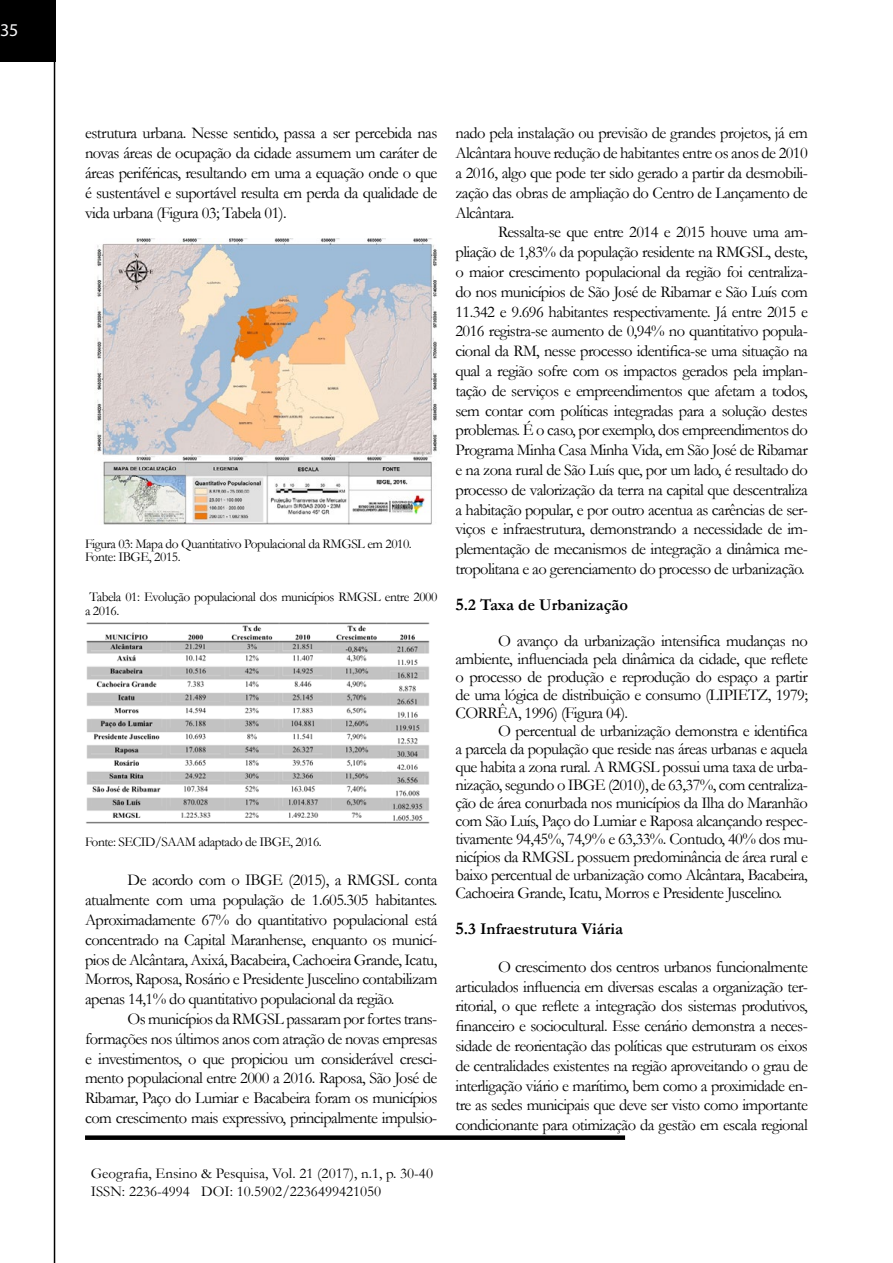
<style>
.page{position:relative;width:893px;height:1263px;background:#fff}
.page>*{position:absolute;margin:0;border:0;box-sizing:border-box;transform-origin:0 0}
.t1{font:18px "Myriad Pro";color:#f8f8f9}
.t2{font:16.5px/19.8px "Garamond";letter-spacing:-.035em;color:#000;text-align:justify}
.t3{font:700 16.5px "Garamond";color:#000}
.t4{font:15px/18px "Garamond";color:#000}
.t5{font:13.5px/13.5px "Garamond";letter-spacing:-.035em;color:#000}
.s1{font-weight:700;font-size:18px}
.s2{font-weight:700}
.s3{font-size:18px}
</style>
<div class="page">
<div style="left:0;top:0;width:55px;height:62px;background:#000"></div>
<div style="left:85px;top:1135px;width:540px;height:5px;background:#000"></div>
<img style="left:96px;top:239px;width:341px;height:285px">
<img style="left:86px;top:623px;width:344px;height:201px">
<hr style="left:54px;top:0;width:1px;height:1263px;background:#000">
<p class="t1" style="left:0;top:19px;width:20px">35</p>
<p class="t2" style="left:85px;top:123px;width:354px">estrutura urbana. Nesse sentido, passa a ser percebida nas novas áreas de ocupação da cidade assumem um caráter de áreas periféricas, resultando em uma a equação onde o que é sustentável e suportável resulta em perda da qualidade de vida urbana (Figura 03; Tabela 01).</p>
<p class="t5" style="left:85px;top:537px;width:328px">Figura 03: Mapa do Quantitativo Populacional da RMGSL em 2010.<br>Fonte: IBGE, 2015.</p>
<p class="t5" style="left:85px;top:590px;width:354px;text-indent:4px">Tabela 01: Evolução populacional dos municípios RMGSL entre 2000 a 2016.</p>
<p class="t5" style="left:85px;top:834px;width:238px">Fonte: SECID/SAAM adaptado de IBGE, 2016.</p>
<p class="t2" style="left:85px;top:870px;width:354px;text-indent:43px">De acordo com o IBGE (2015), a RMGSL conta atualmente com uma população de 1.605.305 habitantes.<br>Aproximadamente 67% do quantitativo populacional está concentrado na Capital Maranhense, enquanto os municí&shy;pios de Alcântara, Axixá, Bacabeira, Cachoeira Grande, Icatu, Morros, Raposa, Rosário e Presidente Juscelino contabilizam apenas 14,1% do quantitativo populacional da região.</p>
<p class="t2" style="left:85px;top:1008px;width:354px;text-indent:43px">Os municípios da RMGSL passaram por fortes trans&shy;formações nos últimos anos com atração de novas empresas e investimentos, o que propiciou um considerável cresci&shy;mento populacional entre 2000 a 2016. Raposa, São José de Ribamar, Paço do Lumiar e Bacabeira foram os municípios com crescimento mais expressivo, principalmente impulsio-</p>
<p class="t4" style="left:91px;top:1164px;width:344px">Geografia, Ensino &amp; Pesquisa, Vol. 21 (2017), n.1, p. 30-40<br>ISSN: 2236-4994 DOI: 10.5902/2236499421050</p>
<p class="t2" style="left:455px;top:123px;width:354px">nado pela instalação ou previsão de grandes projetos, já em Alcântara houve redução de habitantes entre os anos de 2010 a 2016, algo que pode ter sido gerado a partir da desmobili&shy;zação das obras de ampliação do Centro de Lançamento de Alcântara.</p>
<p class="t2" style="left:455px;top:222px;width:354px;text-indent:43px">Ressalta-se que entre 2014 e 2015 houve uma am&shy;pliação de 1,83% da população residente na RMGSL, deste, o maior crescimento populacional da região foi centraliza&shy;do nos municípios de São José de Ribamar e São Luís com 11.342 e 9.696 habitantes respectivamente. Já entre 2015 e 2016 registra-se aumento de 0,94% no quantitativo popula&shy;cional da RM, nesse processo identifica-se uma situação na qual a região sofre com os impactos gerados pela implan&shy;tação de serviços e empreendimentos que afetam a todos, sem contar com políticas integradas para a solução destes problemas. É o caso, por exemplo, dos empreendimentos do Programa Minha Casa Minha Vida, em São José de Ribamar e na zona rural de São Luís que, por um lado, é resultado do processo de valorização da terra na capital que descentraliza a habitação popular, e por outro acentua as carências de ser&shy;viços e infraestrutura, demonstrando a necessidade de im&shy;plementação de mecanismos de integração a dinâmica me&shy;tropolitana e ao gerenciamento do processo de urbanização.</p>
<p class="t2" style="left:498px;top:586px;width:311px;line-height:36px;text-indent:-43px"><span class="s1">5</span><span class="s2">.2 Taxa de Urbanização<br></span>O avanço da urbanização intensifica mudanças no</p>
<p class="t2" style="left:455px;top:649px;width:354px;line-height:18px">ambiente, influenciada pela dinâmica da cidade, que reflete o processo de produção e reprodução do espaço a partir de uma lógica de distribuição e consumo (LIPIETZ, 1979; CORRÊA, 1996) (Figura 04).</p>
<p class="t2" style="left:455px;top:721px;width:354px;line-height:18px;text-indent:43px">O percentual de urbanização demonstra e identifica a parcela da população que reside nas áreas urbanas e aquela que habita a zona rural. A RMGSL possui uma taxa de urba&shy;nização, segundo o IBGE (2010), de 63,37%, com centraliza&shy;ção de área conurbada nos municípios da Ilha do Maranhão com São Luís, Paço do Lumiar e Raposa alcançando respec&shy;tivamente 94,45%, 74,9% e 63,33%. Contudo, 40% dos mu&shy;nicípios da RMGSL possuem predominância de área rural e baixo percentual de urbanização como Alcântara, Bacabeira, Cachoeira Grande, Icatu, Morros e Presidente Juscelino.</p>
<p class="t3" style="left:455px;top:918px;width:169px"><span class="s3">5</span>.3 Infraestrutura Viária</p>
<p class="t2" style="left:455px;top:956px;width:354px;text-indent:43px">O crescimento dos centros urbanos funcionalmente articulados influencia em diversas escalas a organização ter&shy;ritorial, o que reflete a integração dos sistemas produtivos, financeiro e sociocultural. Esse cenário demonstra a neces&shy;sidade de reorientação das políticas que estruturam os eixos de centralidades existentes na região aproveitando o grau de interligação viário e marítimo, bem como a proximidade en&shy;tre as sedes municipais que deve ser visto como importante condicionante para otimização da gestão em escala regional</p>
</div>
